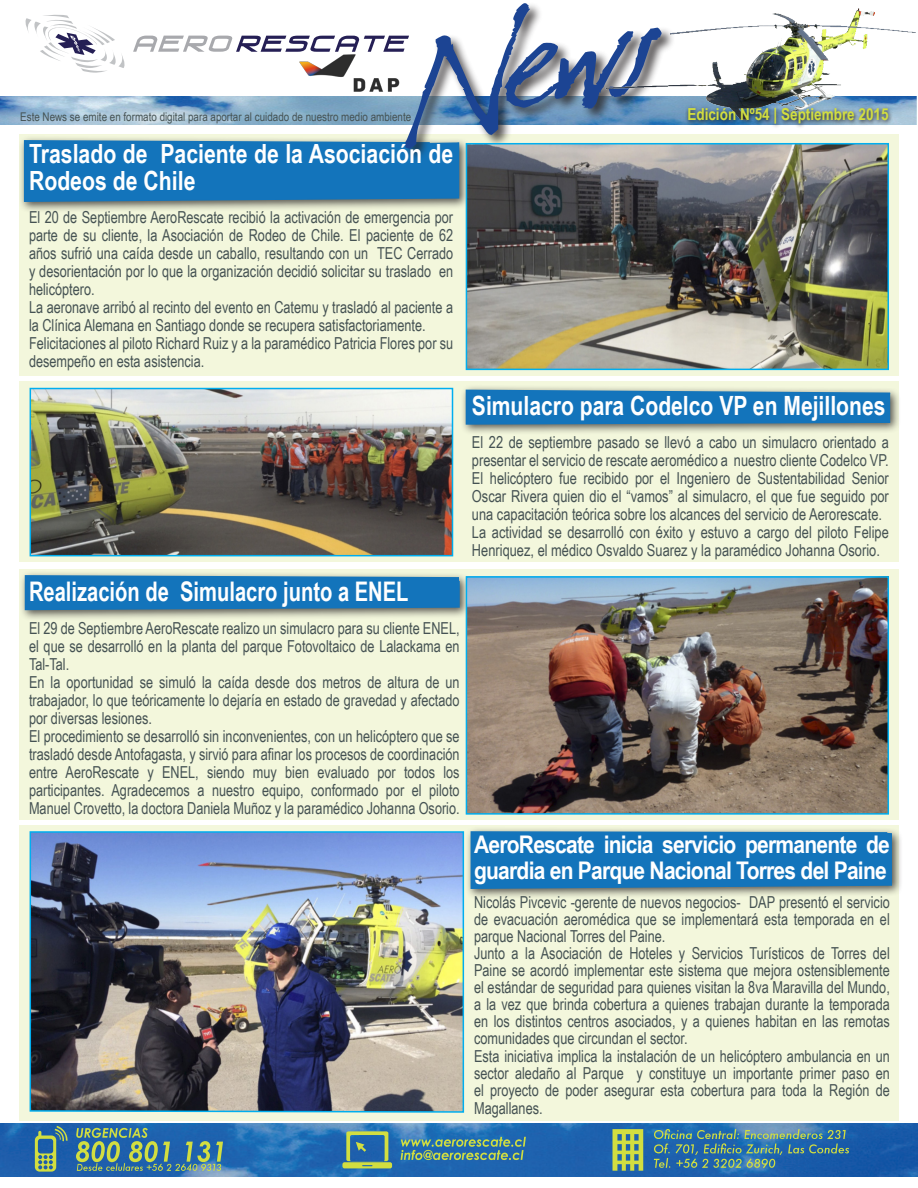
<style>
.page{position:relative;width:918px;height:1188px;background:#fff}
.page>*{position:absolute;margin:0;border:0;box-sizing:border-box;transform-origin:0 0}
.t1{font:700 27px "Arial Narrow";color:#fff;scale:.91 1}
.t2{font:700 26.55px "Arial Narrow";color:#fff}
.t3{font:700 26.4px/27px "Arial Narrow";color:#fff}
.t4{font:700 24.3px/25.5px "Arial Narrow";letter-spacing:-.03em;color:#fff;scale:1.06 1}
.t5{font:16.5px/18px "Arial Narrow";color:#455253;text-align:justify;scale:.94 1}
.t6{font:16.5px/18px "Arial Narrow";color:#455253;scale:.95 1}
.t7{font:700 16.5px "Arial Narrow";color:#d2de40}
.t8{font:12px "Arial Narrow";color:#455253}
</style>
<div class="page">
<div style="left:19px;top:134px;width:879px;height:241px;background:#f3f7dc"></div>
<div style="left:19px;top:135px;width:452px;height:78px;background:#231f20;opacity:.75"></div>
<img style="left:0;top:96px;width:23px;height:29px">
<img style="left:1px;top:1123px;width:916px;height:54px">
<svg style="left:35px;top:1126px;width:33px;height:46px;background:#568687"></svg>
<svg style="left:401px;top:1137px;width:125px;height:23px;background:#568c8e"></svg>
<svg style="left:342px;top:1131px;width:50px;height:37px;background:#5f8f86"></svg>
<svg style="left:613px;top:1129px;width:30px;height:42px"></svg>
<div style="left:19px;top:381px;width:879px;height:181px;background:#f3f7dc"></div>
<div style="left:19px;top:569px;width:879px;height:250px;background:#f3f7dc"></div>
<div style="left:19px;top:825px;width:879px;height:295px;background:#f3f7dc"></div>
<img style="left:469px;top:146px;width:417px;height:221px">
<div style="left:466px;top:143px;width:423px;height:227px;border:2px solid #00aeef"></div>
<img style="left:33px;top:391px;width:417px;height:162px">
<div style="left:30px;top:388px;width:423px;height:168px;border:2px solid #00aeef"></div>
<div style="left:460px;top:384px;width:442px;height:52px;background:#231f20;opacity:.75"></div>
<svg style="left:465px;top:389px;width:427px;height:36px;background:#227ab9"></svg>
<div style="left:20px;top:570px;width:451px;height:51px;background:#231f20;opacity:.75"></div>
<svg style="left:24px;top:574px;width:437px;height:37px;background:#257bb7"></svg>
<img style="left:469px;top:579px;width:417px;height:233px">
<div style="left:466px;top:576px;width:423px;height:239px;border:2px solid #00aeef"></div>
<img style="left:29px;top:831px;width:436px;height:282px">
<div style="left:465px;top:826px;width:438px;height:74px;background:#231f20;opacity:.75"></div>
<svg style="left:470px;top:830px;width:423px;height:60px;background:#1e78b8"></svg>
<img style="left:662px;top:8px;width:255px;height:117px">
<svg style="left:685px;top:105px;width:209px;height:22px;background:#6e89a0"></svg>
<svg style="left:654px;top:1129px;width:195px;height:39px;background:#417b9c"></svg>
<svg style="left:76px;top:1128px;width:147px;height:43px;background:#52848f"></svg>
<svg style="left:23px;top:3px;width:639px;height:200px"></svg>
<img style="left:282px;top:41px;width:137px;height:68px">
<p class="t8" style="left:20px;top:108px;width:393px">Este News se emite en formato digital para aportar al cuidado de nuestro medio ambiente</p>
<p class="t7" style="left:687px;top:102px;width:203px">Edición Nº54 | Septiembre 2015</p>
<p class="t3" style="left:29px;top:139px;width:426px">Traslado de Paciente de la Asociación de<br>Rodeos de Chile</p>
<p class="t5" style="left:29px;top:208px;width:453px">El 20 de Septiembre AeroRescate recibió la activación de emergencia por parte de su cliente, la Asociación de Rodeo de Chile. El paciente de 62 años sufrió una caída desde un caballo, resultando con un TEC Cerrado y desorientación por lo que la organización decidió solicitar su traslado en helicóptero.</p>
<p class="t5" style="left:29px;top:298px;width:453px">La aeronave arribó al recinto del evento en Catemu y trasladó al paciente a la Clínica Alemana en Santiago donde se recupera satisfactoriamente.</p>
<p class="t5" style="left:29px;top:334px;width:453px">Felicitaciones al piloto Richard Ruiz y a la paramédico Patricia Flores por su desempeño en esta asistencia.</p>
<p class="t1" style="left:29px;top:571px;width:419px">Realización de Simulacro junto a ENEL</p>
<p class="t5" style="left:29px;top:619px;width:460px">El 29 de Septiembre AeroRescate realizo un simulacro para su cliente ENEL, el que se desarrolló en la planta del parque Fotovoltaico de Lalackama en Tal-Tal.</p>
<p class="t5" style="left:29px;top:673px;width:460px">En la oportunidad se simuló la caída desde dos metros de altura de un trabajador, lo que teóricamente lo dejaría en estado de gravedad y afectado por diversas lesiones.</p>
<p class="t5" style="left:29px;top:727px;width:460px">El procedimiento se desarrolló sin inconvenientes, con un helicóptero que se trasladó desde Antofagasta, y sirvió para afinar los procesos de coordinación entre AeroRescate y ENEL, siendo muy bien evaluado por todos los participantes. Agradecemos a nuestro equipo, conformado por el piloto Manuel Crovetto, la doctora Daniela Muñoz y la paramédico Johanna Osorio.</p>
<p class="t2" style="left:472px;top:386px;width:415px">Simulacro para Codelco VP en Mejillones</p>
<p class="t6" style="left:472px;top:433px;width:440px">El 22 de septiembre pasado se llevó a cabo un simulacro orientado a presentar el servicio de rescate aeromédico a nuestro cliente Codelco VP.</p>
<p class="t6" style="left:472px;top:469px;width:440px;text-align:justify">El helicóptero fue recibido por el Ingeniero de Sustentabilidad Senior Oscar Rivera quien dio el “vamos” al simulacro, el que fue seguido por una capacitación teórica sobre los alcances del servicio de Aerorescate.</p>
<p class="t6" style="left:472px;top:523px;width:440px">La actividad se desarrolló con éxito y estuvo a cargo del piloto Felipe<br>Henriquez, el médico Osvaldo Suarez y la paramédico Johanna Osorio.</p>
<p class="t4" style="left:474px;top:831px;width:394px">AeroRescate inicia servicio permanente de guardia en Parque Nacional Torres del Paine</p>
<p class="t5" style="left:474px;top:893px;width:444px;line-height:17.1px">Nicolás Pivcevic -gerente de nuevos negocios- DAP presentó el servicio de evacuación aeromédica que se implementará esta temporada en el parque Nacional Torres del Paine.</p>
<p class="t5" style="left:474px;top:944px;width:444px;line-height:17.1px">Junto a la Asociación de Hoteles y Servicios Turísticos de Torres del Paine se acordó implementar este sistema que mejora ostensiblemente el estándar de seguridad para quienes visitan la 8va Maravilla del Mundo, a la vez que brinda cobertura a quienes trabajan durante la temporada en los distintos centros asociados, y a quienes habitan en las remotas comunidades que circundan el sector.</p>
<p class="t5" style="left:474px;top:1046px;width:444px;line-height:17.4px">Esta iniciativa implica la instalación de un helicóptero ambulancia en un sector aledaño al Parque y constituye un importante primer paso en el proyecto de poder asegurar esta cobertura para toda la Región de Magallanes.</p>
</div>
